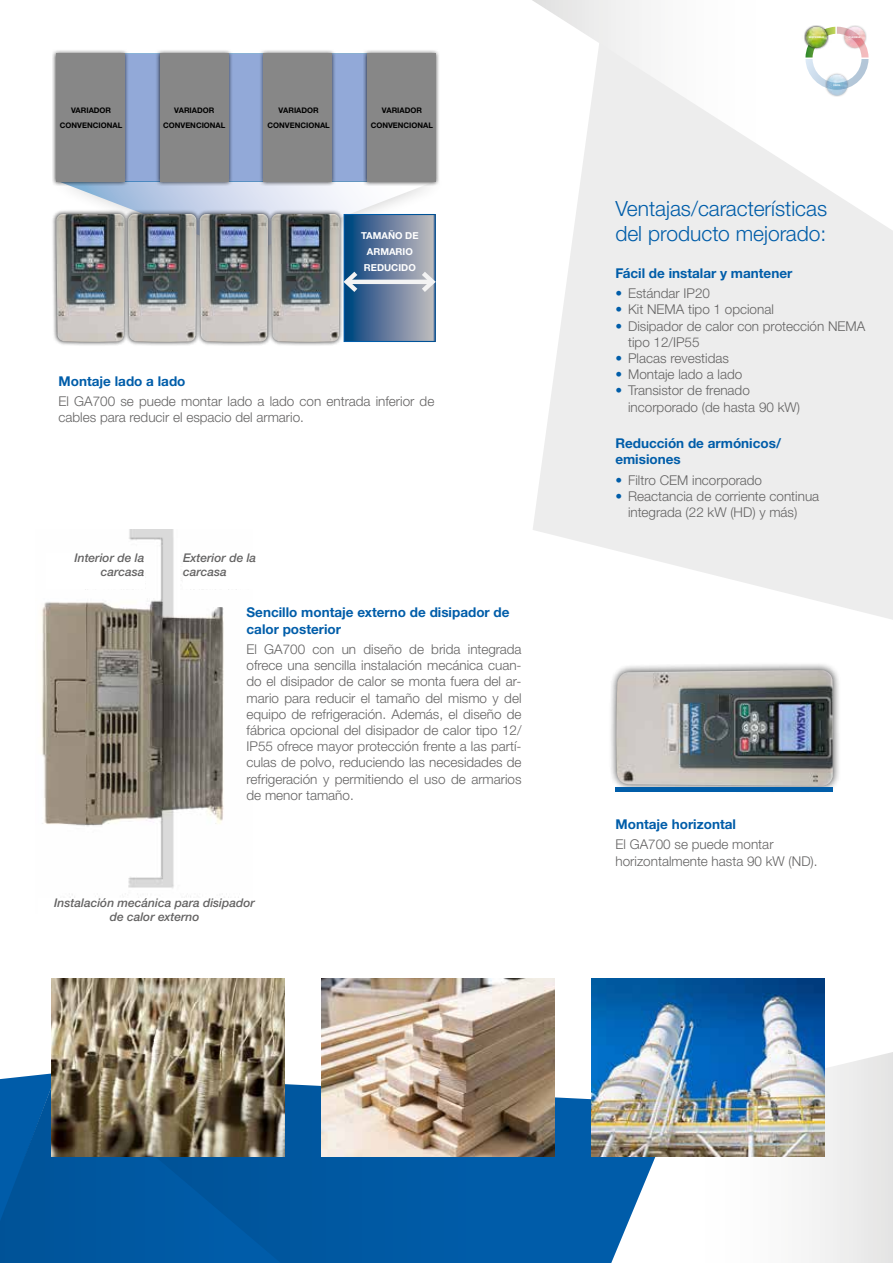
<style>
.page{position:relative;width:893px;height:1263px;background:#fff}
.page>*{position:absolute;margin:0;border:0;box-sizing:border-box;transform-origin:0 0}
.t1{font:300 21px/25.2px "Helvetica Neue LTW1 G";color:#005da9}
.t2{font:300 13.5px/16.2px "Helvetica Neue LTW1 G";color:#646363}
.t3{font:700 13.5px/16.2px "Helvetica Neue LTW1 G";color:#005da9}
.t4{font:italic 500 12px/14.4px "Helvetica Neue LTW1 G";color:#646363;text-align:center}
.t5{font:700 9.6px/15.8px "Helvetica Neue LTW1 G";color:#fff;text-align:center}
.t6{font:700 7.65px/15.8px "Helvetica Neue LTW1 G";color:#000;text-align:center}
.t7{font:700 2.55px "Helvetica Neue LTW1 G";color:#fff}
.s1{color:#005da9}
</style>
<div class="page">
<svg style="left:533px;top:231px;width:360px;height:389px;fill:#ededed"></svg>
<svg style="left:532px;top:0;width:361px;height:231px"></svg>
<svg style="left:805px;top:27px;width:63px;height:63px"></svg>
<div style="left:842px;top:25px;width:25px;height:25px;background:#000;opacity:.75"></div>
<img style="left:843px;top:47px;width:23px;height:1px">
<div style="left:841px;top:27px;width:28px;height:20px;background:#000;opacity:.75"></div>
<div style="left:825px;top:73px;width:24px;height:24px;background:#000;opacity:.75"></div>
<img style="left:826px;top:95px;width:22px;height:1px">
<div style="left:825px;top:74px;width:23px;height:21px;background:#000;opacity:.75"></div>
<div style="left:804px;top:25px;width:25px;height:25px;background:#000;opacity:.75"></div>
<img style="left:805px;top:47px;width:22px;height:1px">
<div style="left:800px;top:27px;width:32px;height:20px;background:#000;opacity:.75"></div>
<div style="left:809px;top:1052px;width:84px;height:211px;background:#ececec"></div>
<svg style="left:0;top:1073px;width:57px;height:190px;background:#0459a1"></svg>
<svg style="left:57px;top:1084px;width:599px;height:179px;background:#0b60a7"></svg>
<img style="left:591px;top:978px;width:234px;height:179px">
<img style="left:51px;top:978px;width:234px;height:179px">
<img style="left:321px;top:978px;width:234px;height:179px">
<img style="left:41px;top:530px;width:198px;height:368px">
<div style="left:46px;top:553px;width:98px;height:35px;background:#fff"></div>
<div style="left:183px;top:553px;width:99px;height:35px;background:#fff"></div>
<div style="left:608px;top:662px;width:233px;height:132px;background:#000;opacity:.75"></div>
<img style="left:616px;top:670px;width:217px;height:116px">
<div style="left:615px;top:787px;width:218px;height:5px;background:#005da9"></div>
<svg style="left:70px;top:182px;width:356px;height:32px"></svg>
<div style="left:56px;top:54px;width:380px;height:128px;background:#92a9d8"></div>
<div style="left:52px;top:49px;width:77px;height:137px;background:#000;opacity:.75"></div>
<div style="left:56px;top:54px;width:69px;height:128px;background:#878787"></div>
<div style="left:155px;top:49px;width:78px;height:137px;background:#000;opacity:.75"></div>
<div style="left:160px;top:54px;width:68px;height:128px;background:#878787"></div>
<div style="left:259px;top:49px;width:78px;height:137px;background:#000;opacity:.75"></div>
<div style="left:264px;top:54px;width:68px;height:128px;background:#878787"></div>
<div style="left:363px;top:49px;width:77px;height:137px;background:#000;opacity:.75"></div>
<div style="left:367px;top:54px;width:69px;height:128px;background:#878787"></div>
<div style="left:52px;top:209px;width:77px;height:137px;background:#000;opacity:.75"></div>
<img style="left:56px;top:214px;width:67px;height:128px">
<div style="left:123px;top:209px;width:78px;height:137px;background:#000;opacity:.75"></div>
<img style="left:128px;top:214px;width:67px;height:128px">
<div style="left:195px;top:209px;width:77px;height:137px;background:#000;opacity:.75"></div>
<img style="left:200px;top:214px;width:67px;height:128px">
<div style="left:267px;top:209px;width:77px;height:137px;background:#000;opacity:.75"></div>
<img style="left:271px;top:214px;width:69px;height:128px">
<svg style="left:346px;top:216px;width:88px;height:124px;background:#657e9e"></svg>
<hr style="left:347px;top:280px;width:86px;height:4px;background:#f3f3f3">
<svg style="left:340px;top:267px;width:22px;height:30px"></svg>
<svg style="left:417px;top:267px;width:19px;height:30px"></svg>
<p class="t6" style="left:60px;top:102px;width:64px">VARIADOR<br>CONVENCIONAL</p>
<p class="t6" style="left:163px;top:102px;width:64px">VARIADOR<br>CONVENCIONAL</p>
<p class="t6" style="left:268px;top:102px;width:64px">VARIADOR<br>CONVENCIONAL</p>
<p class="t6" style="left:371px;top:102px;width:64px">VARIADOR<br>CONVENCIONAL</p>
<p class="t5" style="left:361px;top:228px;width:59px">TAMAÑO DE<br>ARMARIO<br>REDUCIDO</p>
<p class="t3" style="left:59px;top:373px;width:128px">Montaje lado a lado</p>
<p class="t2" style="left:59px;top:393px;width:377px">El GA700 se puede montar lado a lado con entrada inferior de cables para reducir el espacio del armario.</p>
<p class="t4" style="left:74px;top:550px;width:71px;text-align:right">Interior de la carcasa</p>
<p class="t4" style="left:183px;top:550px;width:75px;text-align:left">Exterior de la carcasa</p>
<p class="t3" style="left:246px;top:604px;width:265px">Sencillo montaje externo de disipador de calor posterior</p>
<p class="t2" style="left:246px;top:641px;width:277px;text-align:justify">El GA700 con un diseño de brida integrada ofrece una sencilla instalación mecánica cuan&shy;do el disipador de calor se monta fuera del ar&shy;mario para reducir el tamaño del mismo y del equipo de refrigeración. Además, el diseño de fábrica opcional del disipador de calor tipo 12/ IP55 ofrece mayor protección frente a las partí&shy;culas de polvo, reduciendo las necesidades de refrigeración y permitiendo el uso de armarios de menor tamaño.</p>
<p class="t4" style="left:54px;top:895px;width:202px">Instalación mecánica para disipador de calor externo</p>
<p class="t7" style="left:809px;top:36px;width:17px">SOSTENIBLE</p>
<p class="t7" style="left:849px;top:36px;width:13px">FLEXIBLE</p>
<p class="t7" style="left:833px;top:83px;width:9px">FÁCIL</p>
<h1 class="t1" style="left:615px;top:196px;width:213px">Ventajas/características del producto mejorado:</h1>
<p class="t3" style="left:615px;top:265px;width:179px">Fácil de instalar y mantener</p>
<p class="t2" style="left:615px;top:285px;width:96px"><span class="s1">•</span> Estándar IP20</p>
<p class="t2" style="left:615px;top:301px;width:160px"><span class="s1">•</span> Kit NEMA tipo 1 opcional</p>
<p class="t2" style="left:628px;top:318px;width:239px;text-indent:-13px"><span class="s1">•</span> Disipador de calor con protección NEMA tipo 12/IP55</p>
<p class="t2" style="left:615px;top:350px;width:115px"><span class="s1">•</span> Placas revestidas</p>
<p class="t2" style="left:615px;top:366px;width:129px"><span class="s1">•</span> Montaje lado a lado</p>
<p class="t2" style="left:628px;top:382px;width:173px;text-indent:-13px"><span class="s1">•</span> Transistor de frenado incorporado (de hasta 90 kW)</p>
<p class="t3" style="left:615px;top:435px;width:167px">Reducción de armónicos/ emisiones</p>
<p class="t2" style="left:615px;top:472px;width:148px"><span class="s1">•</span> Filtro CEM incorporado</p>
<p class="t2" style="left:628px;top:488px;width:193px;text-indent:-13px"><span class="s1">•</span> Reactancia de corriente continua integrada (22 kW (HD) y más)</p>
<p class="t3" style="left:615px;top:816px;width:122px">Montaje horizontal</p>
<p class="t2" style="left:615px;top:836px;width:204px">El GA700 se puede montar horizontalmente hasta 90 kW (ND).</p>
</div>
